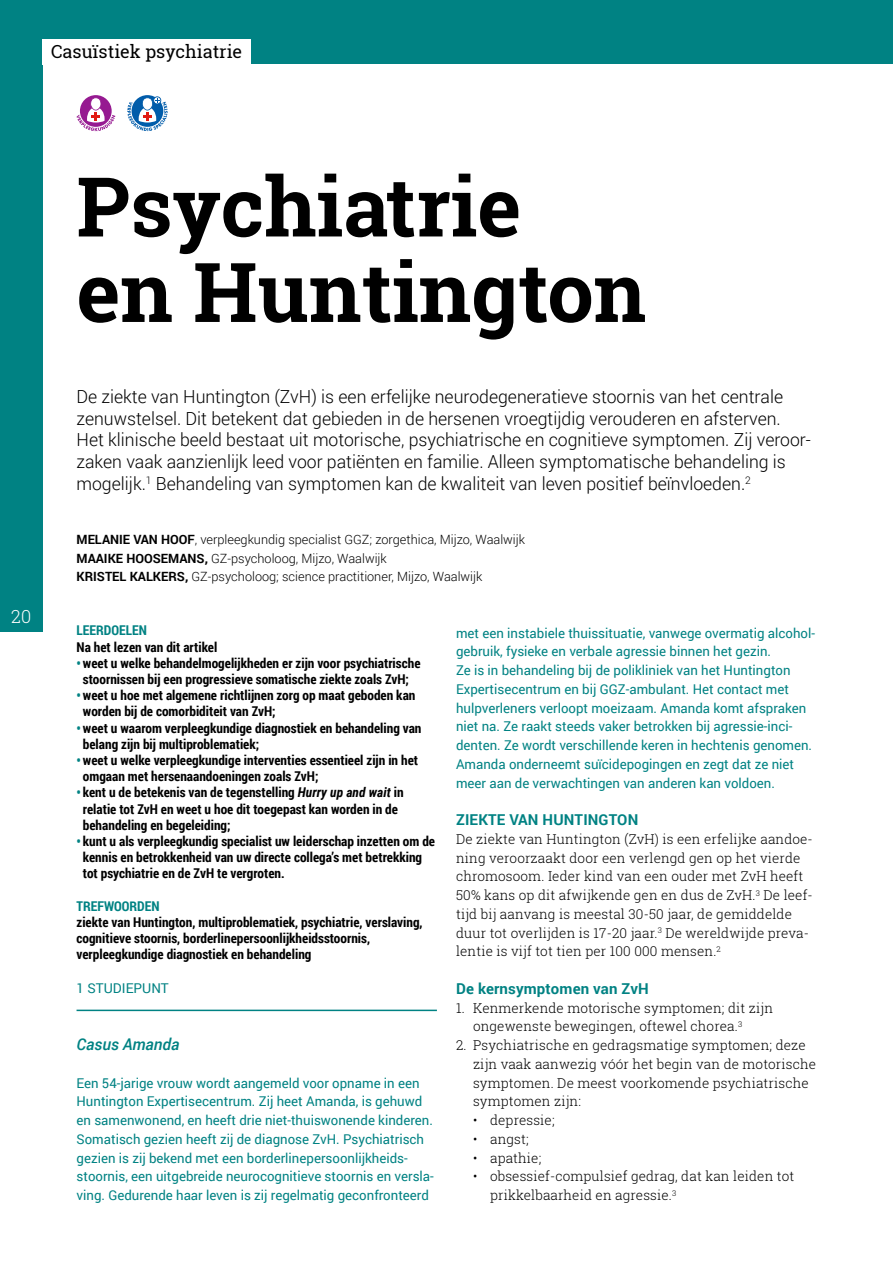
<style>
.page{position:relative;width:893px;height:1263px;background:#fff}
.page>*{position:absolute;margin:0;border:0;box-sizing:border-box;transform-origin:0 0}
.t1{font:700 82.5px/85.5px "Roboto Slab";color:#000}
.t2{font:300 18px/21.6px "Roboto";color:#000}
.t3{font:18px "Roboto Slab";color:#000}
.t4{font:300 18px "Roboto Slab";color:#fff}
.t5{font:italic 500 16.2px "Roboto";color:#008283}
.t6{font:700 15px "Roboto";letter-spacing:.01em;color:#008283}
.t7{font:700 13.5px/16.2px "Roboto Condensed";color:#000}
.t8{font:13.5px/18.8px "Roboto";color:#008283}
.t9{font:300 13.5px/18.8px "Roboto Slab";letter-spacing:.01em;color:#000}
.t10{font:700 13.5px "Roboto Condensed";color:#008283}
.t11{font:300 12.75px/18.8px "Roboto";color:#000}
.s1{font-weight:700}
.s2{color:#008283}
.s3{font-style:italic}
</style>
<div class="page">
<div style="left:0;top:0;width:43px;height:631px;background:#008283"></div>
<div style="left:0;top:0;width:893px;height:64px;background:#008283"></div>
<div style="left:43px;top:39px;width:208px;height:26px;background:#fff"></div>
<hr style="left:77px;top:1010px;width:360px;height:1px;background:#008283">
<svg style="left:127px;top:96px;width:41px;height:35px"></svg>
<svg style="left:80px;top:95px;width:32px;height:32px"></svg>
<svg style="left:77px;top:97px;width:38px;height:34px"></svg>
<h2 class="t3" style="left:51px;top:39px;width:193px">Casuïstiek psychiatrie</h2>
<h2 class="t4" style="left:11px;top:604px;width:21px">20</h2>
<h1 class="t1" style="left:77px;top:163px;width:571px">Psychiatrie<br>en Huntington</h1>
<p class="t2" style="left:77px;top:385px;width:736px">De ziekte van Huntington (ZvH) is een erfelijke neurodegeneratieve stoornis van het centrale zenuwstelsel. Dit betekent dat gebieden in de hersenen vroegtijdig verouderen en afsterven.<br>Het klinische beeld bestaat uit motorische, psychiatrische en cognitieve symptomen. Zij veroor&shy;zaken vaak aanzienlijk leed voor patiënten en familie. Alleen symptomatische behandeling is mogelijk.<sup>1</sup> Behandeling van symptomen kan de kwaliteit van leven positief beïnvloeden.<sup>2</sup></p>
<p class="t11" style="left:77px;top:529px;width:450px"><span class="s1">MELANIE VAN HOOF</span>, verpleegkundig specialist GGZ; zorgethica, Mijzo, Waalwijk<br><span class="s1">MAAIKE HOOSEMANS,</span> GZ-psycholoog, Mijzo, Waalwijk<br><span class="s1">KRISTEL KALKERS,</span> GZ-psycholoog; science practitioner, Mijzo, Waalwijk</p>
<p class="t10" style="left:77px;top:621px;width:72px">LEERDOELEN</p>
<p class="t7" style="left:77px;top:638px;width:142px">Na het lezen van dit artikel</p>
<p class="t7" style="left:77px;top:654px;width:345px;text-align:center"><span class="s2">•</span>weet u welke behandelmogelijkheden er zijn voor psychiatrische stoornissen bij een progressieve somatische ziekte zoals ZvH;</p>
<p class="t7" style="left:83px;top:687px;width:334px;text-indent:-6px"><span class="s2">•</span>weet u hoe met algemene richtlijnen zorg op maat geboden kan worden bij de comorbiditeit van ZvH;</p>
<p class="t7" style="left:83px;top:719px;width:340px;text-indent:-6px"><span class="s2">•</span>weet u waarom verpleegkundige diagnostiek en behandeling van belang zijn bij multiproblematiek;</p>
<p class="t7" style="left:83px;top:751px;width:337px;text-indent:-6px"><span class="s2">•</span>weet u welke verpleegkundige interventies essentieel zijn in het omgaan met hersenaandoeningen zoals ZvH;</p>
<p class="t7" style="left:83px;top:784px;width:322px;text-indent:-6px"><span class="s2">•</span> kent u de betekenis van de tegenstelling <span class="s3">Hurry up and wait</span> in relatie tot ZvH en weet u hoe dit toegepast kan worden in de behandeling en begeleiding;</p>
<p class="t7" style="left:83px;top:832px;width:354px;text-indent:-6px"><span class="s2">•</span> kunt u als verpleegkundig specialist uw leiderschap inzetten om de kennis en betrokkenheid van uw directe collega’s met betrekking tot psychiatrie en de ZvH te vergroten.</p>
<p class="t10" style="left:77px;top:896px;width:85px">TREFWOORDEN</p>
<p class="t7" style="left:77px;top:913px;width:348px">ziekte van Huntington, multiproblematiek, psychiatrie, verslaving, cognitieve stoornis, borderlinepersoonlijkheidsstoornis, verpleegkundige diagnostiek en behandeling</p>
<p class="t8" style="left:77px;top:978px;width:94px">1 STUDIEPUNT</p>
<p class="t5" style="left:77px;top:1033px;width:104px">Casus Amanda</p>
<p class="t8" style="left:77px;top:1073px;width:359px">Een 54-jarige vrouw wordt aangemeld voor opname in een Huntington Expertisecentrum. Zij heet Amanda, is gehuwd en samenwonend, en heeft drie niet-thuiswonende kinderen.<br>Somatisch gezien heeft zij de diagnose ZvH. Psychiatrisch gezien is zij bekend met een borderlinepersoonlijkheids&shy;stoornis, een uitgebreide neurocognitieve stoornis en versla&shy;ving. Gedurende haar leven is zij regelmatig geconfronteerd</p>
<p class="t8" style="left:456px;top:623px;width:360px">met een instabiele thuissituatie, vanwege overmatig alcohol&shy;gebruik, fysieke en verbale agressie binnen het gezin.<br>Ze is in behandeling bij de polikliniek van het Huntington Expertisecentrum en bij GGZ-ambulant. Het contact met hulpverleners verloopt moeizaam. Amanda komt afspraken niet na. Ze raakt steeds vaker betrokken bij agressie-inci&shy;denten. Ze wordt verschillende keren in hechtenis genomen.<br>Amanda onderneemt suïcidepogingen en zegt dat ze niet meer aan de verwachtingen van anderen kan voldoen.</p>
<p class="t6" style="left:456px;top:809px;width:184px">ZIEKTE VAN HUNTINGTON</p>
<p class="t9" style="left:456px;top:829px;width:358px">De ziekte van Huntington (ZvH) is een erfelijke aandoe&shy;ning veroorzaakt door een verlengd gen op het vierde chromosoom. Ieder kind van een ouder met ZvH heeft 50% kans op dit afwijkende gen en dus de ZvH.<sup>3</sup> De leef&shy;tijd bij aanvang is meestal 30-50 jaar, de gemiddelde duur tot overlijden is 17-20 jaar.<sup>3</sup> De wereldwijde preva&shy;lentie is vijf tot tien per 100 000 mensen.<sup>2</sup></p>
<p class="t6" style="left:456px;top:978px;width:194px">De kernsymptomen van ZvH</p>
<p class="t9" style="left:473px;top:998px;width:301px;text-indent:-17px">1. Kenmerkende motorische symptomen; dit zijn ongewenste bewegingen, oftewel chorea.<sup>3</sup></p>
<p class="t9" style="left:473px;top:1035px;width:344px;text-indent:-17px">2. Psychiatrische en gedragsmatige symptomen; deze zijn vaak aanwezig vóór het begin van de motorische symptomen. De meest voorkomende psychiatrische symptomen zijn:</p>
<p class="t9" style="left:473px;top:1110px;width:83px">• depressie;</p>
<p class="t9" style="left:473px;top:1129px;width:57px">• angst;</p>
<p class="t9" style="left:473px;top:1148px;width:70px">• apathie;</p>
<p class="t9" style="left:490px;top:1167px;width:306px;text-indent:-17px">• obsessief-compulsief gedrag, dat kan leiden tot prikkelbaarheid en agressie.<sup>3</sup></p>
</div>
